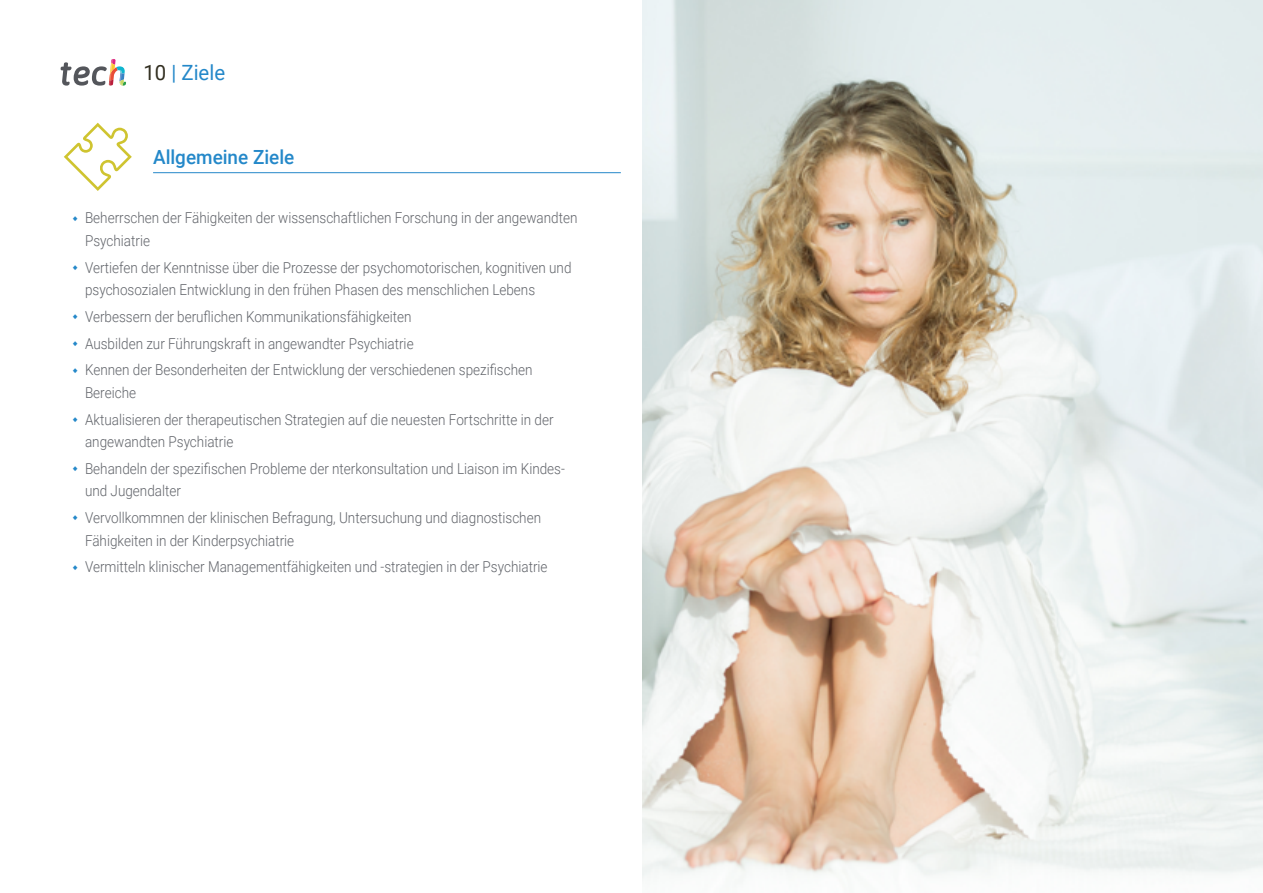
<style>
.page{position:relative;width:1263px;height:893px;background:#fff}
.page>*{position:absolute;margin:0;border:0;box-sizing:border-box;transform-origin:0 0}
.t1{font:21px "Roboto";color:#2488c9}
.t2{font:500 19.5px "Roboto";color:#2488c9}
.t3{font:300 15px/26.7px "Roboto";color:#61646a;scale:.9 1}
.s1{color:#312e20}
</style>
<div class="page">
<hr style="left:153px;top:172px;width:468px;height:1px;background:#2488c9">
<svg style="left:64px;top:123px;width:68px;height:68px"></svg>
<img style="left:642px;top:0;width:621px;height:879px">
<svg style="left:61px;top:59px;width:65px;height:27px"></svg>
<h1 class="t1" style="left:144px;top:57px;width:83px"><span class="s1">10</span> | Ziele</h1>
<h2 class="t2" style="left:153px;top:144px;width:143px">Allgemeine Ziele</h2>
<p class="t3" style="left:85px;top:206px;width:549px;line-height:22.5px">Beherrschen der Fähigkeiten der wissenschaftlichen Forschung in der angewandten<br>Psychiatrie</p>
<p class="t3" style="left:85px;top:255px;width:542px;line-height:22.5px">Vertiefen der Kenntnisse über die Prozesse der psychomotorischen, kognitiven und psychosozialen Entwicklung in den frühen Phasen des menschlichen Lebens</p>
<p class="t3" style="left:85px;top:303px;width:499px">Verbessern der beruflichen Kommunikationsfähigkeiten<br>Ausbilden zur Führungskraft in angewandter Psychiatrie<br>Kennen der Besonderheiten der Entwicklung der verschiedenen spezifischen</p>
<p class="t3" style="left:85px;top:379px;width:522px">Bereiche<br>Aktualisieren der therapeutischen Strategien auf die neuesten Fortschritte in der</p>
<p class="t3" style="left:85px;top:428px;width:535px">angewandten Psychiatrie<br>Behandeln der spezifischen Probleme der nterkonsultation und Liaison im Kindes-</p>
<p class="t3" style="left:85px;top:477px;width:508px">und Jugendalter<br>Vervollkommnen der klinischen Befragung, Untersuchung und diagnostischen</p>
<p class="t3" style="left:85px;top:526px;width:515px">Fähigkeiten in der Kinderpsychiatrie<br>Vermitteln klinischer Managementfähigkeiten und -strategien in der Psychiatrie</p>
</div>
